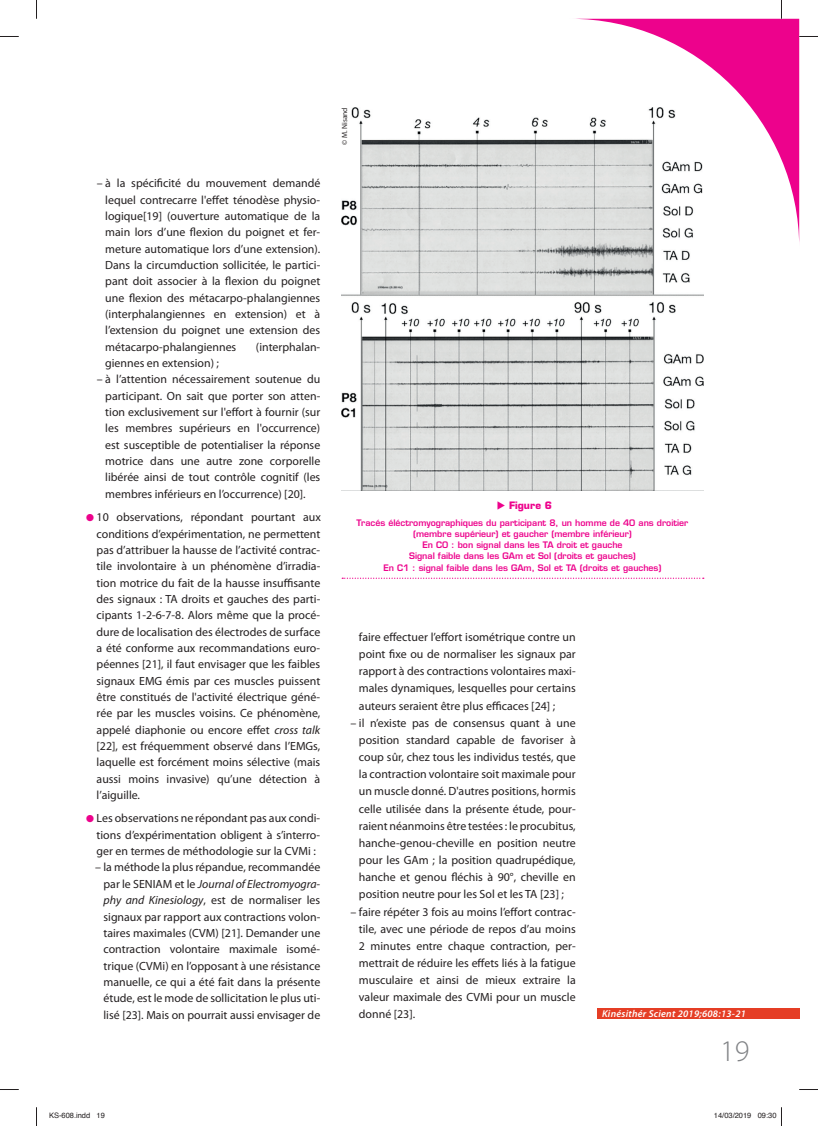
<style>
.page{position:relative;width:818px;height:1126px;background:#fff}
.page>*{position:absolute;margin:0;border:0;box-sizing:border-box;transform-origin:0 0}
.t1{font:300 30px "Myriad Pro";color:#808285}
.t2{font:11.88px/16.4px "Myriad Pro";color:#231f20;text-align:justify}
.t3{font:italic 600 10px "Myriad Pro";letter-spacing:.025em;color:#fff}
.t4{font:700 10px "Eurostile";color:#ed028c}
.t5{font:600 8.75px/11.2px "Eurostile";color:#ed028c;text-align:center}
.t6{font:7.5px "Helvetica";color:#231f20}
.t7{font:7.5px "Myriad Pro";color:#231f20}
.s1{color:#ed028c}
.s2{font-style:italic}
</style>
<div class="page">
<svg style="left:580px;top:19px;width:218px;height:206px"></svg>
<div style="left:596px;top:1007px;width:202px;height:11px;background:#e53e25"></div>
<img style="left:341px;top:107px;width:362px;height:383px">
<svg style="left:342px;top:577px;width:361px;height:2px"></svg>
<svg style="left:0;top:36px;width:19px;height:1px"></svg>
<svg style="left:798px;top:36px;width:19px;height:1px"></svg>
<svg style="left:0;top:1089px;width:19px;height:1px"></svg>
<svg style="left:799px;top:1089px;width:18px;height:1px"></svg>
<svg style="left:36px;top:0;width:1px;height:19px"></svg>
<svg style="left:36px;top:1107px;width:1px;height:18px"></svg>
<p class="t2" style="left:105px;top:175px;width:216px;text-indent:-8px">– à la spécificité du mouvement demandé lequel contrecarre l'effet ténodèse physio&shy;logique[19] (ouverture automatique de la main lors d’une flexion du poignet et fer&shy;meture automatique lors d’une extension).<br>Dans la circumduction sollicitée, le partici&shy;pant doit associer à la flexion du poignet une flexion des métacarpo-phalangiennes (interphalangiennes en extension) et à l’extension du poignet une extension des métacarpo-phalangiennes</p>
<p class="t2" style="left:256px;top:338px;width:66px">(interphalan-</p>
<p class="t2" style="left:105px;top:354px;width:115px">giennes en extension) ;</p>
<p class="t2" style="left:105px;top:371px;width:216px;text-indent:-8px">– à l’attention nécessairement soutenue du participant. On sait que porter son atten&shy;tion exclusivement sur l'effort à fournir (sur les membres supérieurs en l'occurrence) est susceptible de potentialiser la réponse motrice dans une autre zone corporelle libérée ainsi de tout contrôle cognitif (les membres inférieurs en l’occurrence) [20].</p>
<p class="t2" style="left:97px;top:509px;width:225px;text-indent:-10px"><span class="s1">●</span> 10 observations, répondant pourtant aux conditions d’expérimentation, ne permettent pas d’attribuer la hausse de l’activité contrac&shy;tile involontaire à un phénomène d’irradia&shy;tion motrice du fait de la hausse insuffisante des signaux : TA droits et gauches des parti&shy;cipants 1-2-6-7-8. Alors même que la procé&shy;dure de localisation des électrodes de surface a été conforme aux recommandations euro&shy;péennes [21], il faut envisager que les faibles signaux EMG émis par ces muscles puissent être constitués de l'activité électrique géné&shy;rée par les muscles voisins. Ce phénomène, appelé diaphonie ou encore effet <span class="s2">cross talk </span>[22], est fréquemment observé dans l’EMGs, laquelle est forcément moins sélective (mais aussi moins invasive) qu’une détection à l’aiguille.</p>
<p class="t2" style="left:97px;top:810px;width:225px;text-indent:-10px"><span class="s1">●</span> Les observations ne répondant pas aux condi&shy;tions d’expérimentation obligent à s’interro&shy;ger en termes de méthodologie sur la CVMi :</p>
<p class="t2" style="left:103px;top:859px;width:218px;text-indent:-8px">– la méthode la plus répandue, recommandée par le SENIAM et le <span class="s2">Journal of Electromyogra&shy;phy and Kinesiology</span>, est de normaliser les signaux par rapport aux contractions volon&shy;taires maximales (CVM) [21]. Demander une contraction volontaire maximale isomé&shy;trique (CVMi) en l’opposant à une résistance manuelle, ce qui a été fait dans la présente étude, est le mode de sollicitation le plus uti&shy;lisé [23]. Mais on pourrait aussi envisager de</p>
<p class="t7" style="left:340px;top:145px;width:39px;rotate:-90deg">© M. Nisand</p>
<p class="t4" style="left:508px;top:499px;width:44px">Figure 6</p>
<p class="t5" style="left:356px;top:516px;width:333px">Tracés éléctromyographiques du participant 8, un homme de 40 ans droitier (membre supérieur) et gaucher (membre inférieur)<br>En C0 : bon signal dans les TA droit et gauche<br>Signal faible dans les GAm et Sol (droits et gauches)<br>En C1 : signal faible dans les GAm, Sol et TA (droits et gauches)</p>
<p class="t2" style="left:359px;top:628px;width:218px;line-height:17.1px">faire effectuer l’effort isométrique contre un point fixe ou de normaliser les signaux par rapport à des contractions volontaires maxi&shy;males dynamiques, lesquelles pour certains auteurs seraient être plus efficaces [24] ;</p>
<p class="t2" style="left:359px;top:714px;width:218px;line-height:17.1px;text-indent:-8px">– il n’existe pas de consensus quant à une position standard capable de favoriser à coup sûr, chez tous les individus testés, que la contraction volontaire soit maximale pour un muscle donné. D'autres positions, hormis celle utilisée dans la présente étude, pour&shy;raient néanmoins être testées : le procubitus, hanche-genou-cheville en position neutre pour les GAm ; la position quadrupédique, hanche et genou fléchis à 90°, cheville en position neutre pour les Sol et les TA [23] ;</p>
<p class="t2" style="left:359px;top:902px;width:218px;line-height:17.1px;text-indent:-8px">– faire répéter 3 fois au moins l’effort contrac&shy;tile, avec une période de repos d’au moins 2 minutes entre chaque contraction, per&shy;mettrait de réduire les effets liés à la fatigue musculaire et ainsi de mieux extraire la valeur maximale des CVMi pour un muscle donné [23].</p>
<p class="t3" style="left:601px;top:1007px;width:145px">Kinésithér Scient 2019;608:13-21</p>
<h1 class="t1" style="left:719px;top:1032px;width:31px">19</h1>
<p class="t6" style="left:49px;top:1109px;width:57px">KS-608.indd 19</p>
<p class="t6" style="left:713px;top:1109px;width:64px">14/03/2019 09:30</p>
</div>
